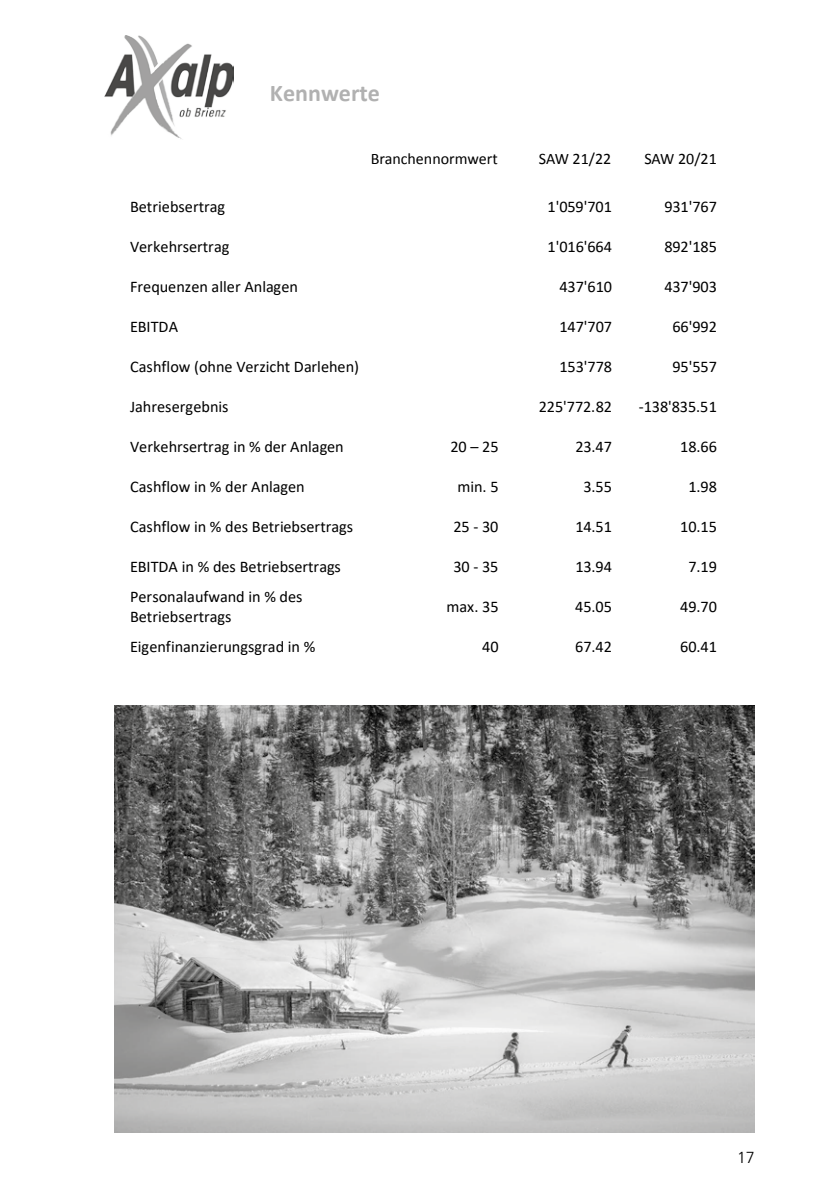
<style>
.page{position:relative;width:840px;height:1191px;background:#fff}
.page>*{position:absolute;margin:0;border:0;box-sizing:border-box;transform-origin:0 0}
.t1{font:700 24px "Calibri";color:#b1b1b1}
.t2{font:16.2px/19.6px "Calibri";color:#000}
.t3{font:16px "Calibri";color:#000}
.t4{font:300 16px "Frutiger LT Std";color:#000}
.t5{font:15.6px "Calibri";letter-spacing:-.005em;color:#000}
</style>
<div class="page">
<img style="left:105px;top:36px;width:129px;height:103px">
<img style="left:114px;top:705px;width:639px;height:427px">
<h1 class="t1" style="left:270px;top:76px;width:111px">Kennwerte</h1>
<p class="t3" style="left:370px;top:147px;width:128px">Branchennormwert</p>
<p class="t3" style="left:538px;top:147px;width:74px">SAW 21/22</p>
<p class="t3" style="left:644px;top:147px;width:74px">SAW 20/21</p>
<p class="t5" style="left:434px;top:148px;width:65px">normwert</p>
<p class="t5" style="left:567px;top:148px;width:46px">21 / 22</p>
<p class="t5" style="left:672px;top:148px;width:46px">20 / 21</p>
<p class="t2" style="left:130px;top:197px;width:96px">Betriebsertrag</p>
<p class="t2" style="left:547px;top:197px;width:66px">1'059'701</p>
<p class="t2" style="left:664px;top:197px;width:54px">931'767</p>
<p class="t2" style="left:130px;top:237px;width:101px">Verkehrsertrag</p>
<p class="t2" style="left:547px;top:237px;width:66px">1'016'664</p>
<p class="t2" style="left:664px;top:237px;width:54px">892'185</p>
<p class="t2" style="left:130px;top:277px;width:169px">Frequenzen aller Anlagen</p>
<p class="t2" style="left:559px;top:277px;width:54px">437'610</p>
<p class="t2" style="left:664px;top:277px;width:54px">437'903</p>
<p class="t2" style="left:130px;top:316px;width:49px">EBITDA</p>
<p class="t2" style="left:559px;top:316px;width:54px">147'707</p>
<p class="t2" style="left:672px;top:316px;width:46px">66'992</p>
<p class="t2" style="left:130px;top:356px;width:230px">Cashflow (ohne Verzicht Darlehen)</p>
<p class="t2" style="left:559px;top:356px;width:54px">153'778</p>
<p class="t2" style="left:672px;top:356px;width:46px">95'557</p>
<p class="t2" style="left:130px;top:396px;width:100px">Jahresergebnis</p>
<p class="t2" style="left:538px;top:396px;width:75px">225'772.82</p>
<p class="t2" style="left:638px;top:396px;width:80px">-138'835.51</p>
<p class="t2" style="left:130px;top:436px;width:215px">Verkehrsertrag in % der Anlagen</p>
<p class="t2" style="left:450px;top:436px;width:50px">20 – 25</p>
<p class="t2" style="left:575px;top:436px;width:38px">23.47</p>
<p class="t2" style="left:680px;top:436px;width:38px">18.66</p>
<p class="t2" style="left:130px;top:476px;width:176px">Cashflow in % der Anlagen</p>
<p class="t2" style="left:457px;top:476px;width:43px">min. 5</p>
<p class="t2" style="left:583px;top:476px;width:30px">3.55</p>
<p class="t2" style="left:688px;top:476px;width:30px">1.98</p>
<p class="t2" style="left:130px;top:516px;width:224px">Cashflow in % des Betriebsertrags</p>
<p class="t2" style="left:453px;top:516px;width:47px">25 - 30</p>
<p class="t2" style="left:575px;top:516px;width:38px">14.51</p>
<p class="t2" style="left:680px;top:516px;width:38px">10.15</p>
<p class="t2" style="left:130px;top:556px;width:212px">EBITDA in % des Betriebsertrags</p>
<p class="t2" style="left:453px;top:556px;width:47px">30 - 35</p>
<p class="t2" style="left:575px;top:556px;width:38px">13.94</p>
<p class="t2" style="left:688px;top:556px;width:30px">7.19</p>
<p class="t2" style="left:130px;top:586px;width:174px">Personalaufwand in % des<br>Betriebsertrags</p>
<p class="t2" style="left:446px;top:596px;width:53px">max. 35</p>
<p class="t2" style="left:575px;top:596px;width:38px">45.05</p>
<p class="t2" style="left:680px;top:596px;width:38px">49.70</p>
<p class="t2" style="left:130px;top:636px;width:187px">Eigenfinanzierungsgrad in %</p>
<p class="t2" style="left:482px;top:636px;width:18px">40</p>
<p class="t2" style="left:575px;top:636px;width:38px">67.42</p>
<p class="t2" style="left:680px;top:636px;width:38px">60.41</p>
<p class="t4" style="left:736px;top:1148px;width:19px">17</p>
</div>
